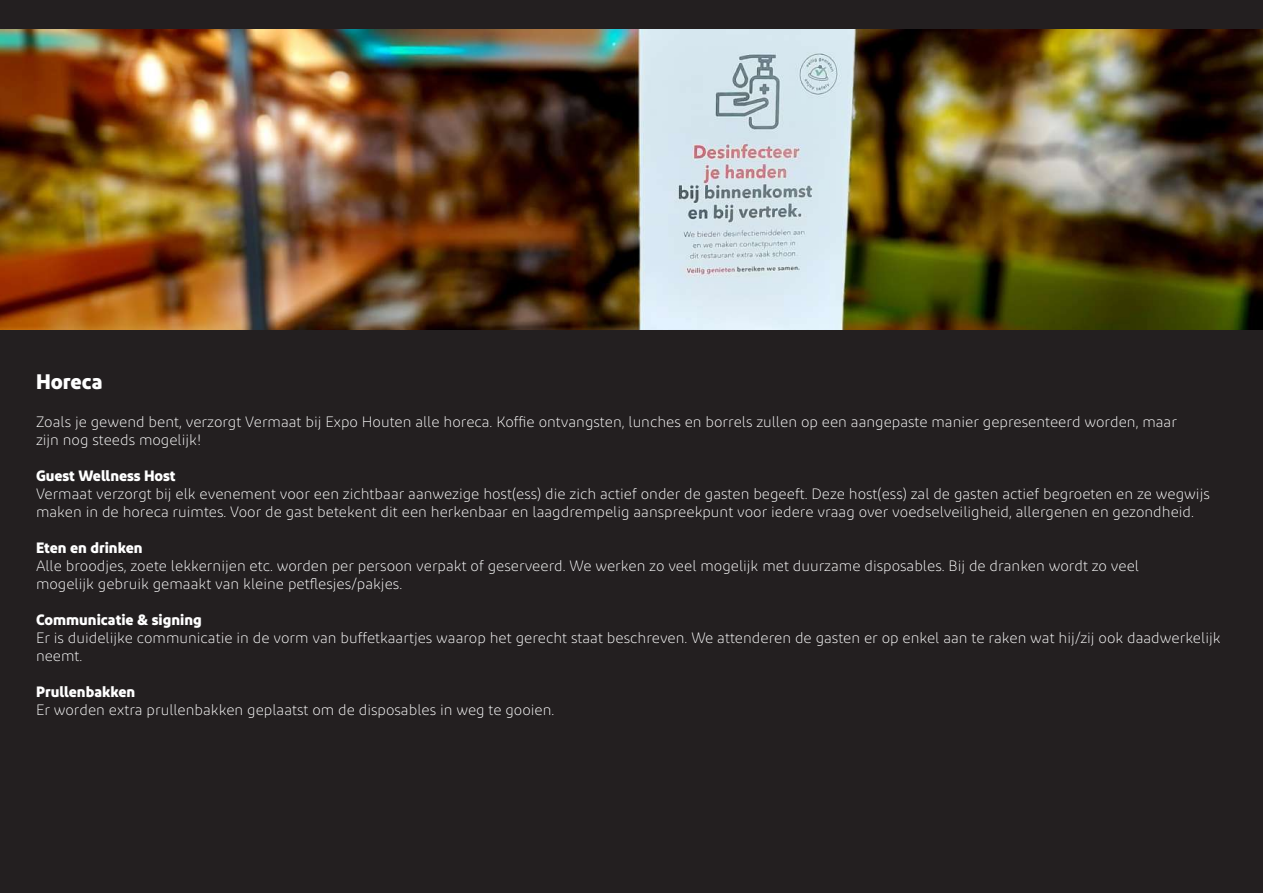
<style>
.page{position:relative;width:1263px;height:893px;background:#231f20}
.page>*{position:absolute;margin:0;border:0;box-sizing:border-box;transform-origin:0 0}
.t1{font:21px "Diodrum Regular 3";color:#fff}
.t2{font:15px/18px "Diodrum Regular 2";color:#fff}
.t3{font:15px "Diodrum Regular 3";color:#fff}
</style>
<div class="page">
<img style="left:0;top:30px;width:1263px;height:300px">
<h1 class="t1" style="left:36px;top:368px;width:68px">Horeca</h1>
<p class="t2" style="left:36px;top:413px;width:1142px">Zoals je gewend bent, verzorgt Vermaat bij Expo Houten alle horeca. Koffie ontvangsten, lunches en borrels zullen op een aangepaste manier gepresenteerd worden, maar zijn nog steeds mogelijk!</p>
<p class="t3" style="left:36px;top:466px;width:141px">Guest Wellness Host</p>
<p class="t2" style="left:36px;top:485px;width:1175px">Vermaat verzorgt bij elk evenement voor een zichtbaar aanwezige host(ess) die zich actief onder de gasten begeeft. Deze host(ess) zal de gasten actief begroeten en ze wegwijs maken in de horeca ruimtes. Voor de gast betekent dit een herkenbaar en laagdrempelig aanspreekpunt voor iedere vraag over voedselveiligheid, allergenen en gezondheid.</p>
<p class="t3" style="left:36px;top:538px;width:108px">Eten en drinken</p>
<p class="t2" style="left:36px;top:557px;width:1105px">Alle broodjes, zoete lekkernijen etc. worden per persoon verpakt of geserveerd. We werken zo veel mogelijk met duurzame disposables. Bij de dranken wordt zo veel mogelijk gebruik gemaakt van kleine petflesjes/pakjes.</p>
<p class="t3" style="left:36px;top:610px;width:167px">Communicatie &amp; signing</p>
<p class="t2" style="left:36px;top:629px;width:1186px">Er is duidelijke communicatie in de vorm van buffetkaartjes waarop het gerecht staat beschreven. We attenderen de gasten er op enkel aan te raken wat hij/zij ook daadwerkelijk neemt.</p>
<p class="t3" style="left:36px;top:682px;width:101px">Prullenbakken</p>
<p class="t2" style="left:36px;top:701px;width:520px">Er worden extra prullenbakken geplaatst om de disposables in weg te gooien.</p>
</div>
